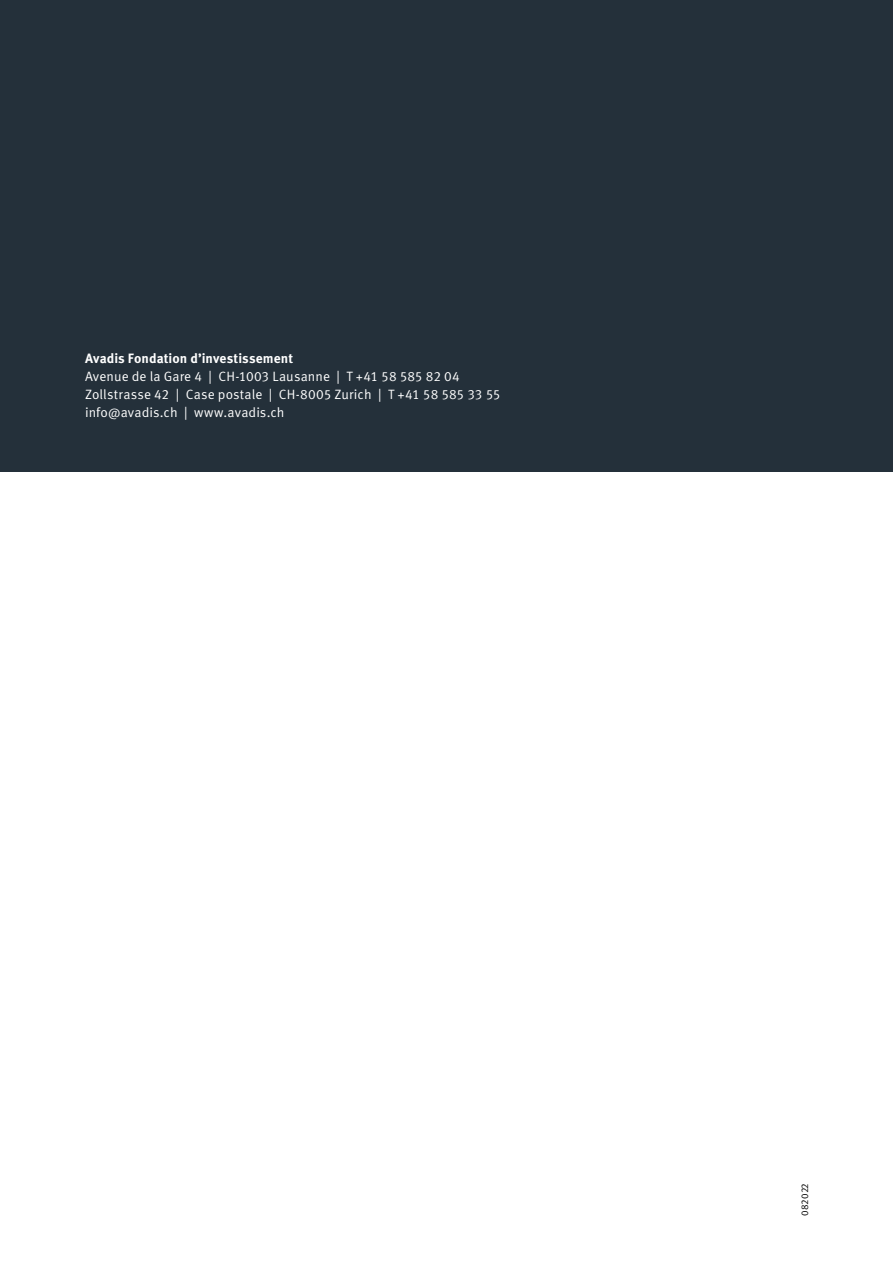
<style>
.page{position:relative;width:893px;height:1263px;background:#fff}
.page>*{position:absolute;margin:0;border:0;box-sizing:border-box;transform-origin:0 0}
.US_Adresszeile_weiss{font:13.5px "Meta OT Norm";letter-spacing:.005em;color:#fff}
.US_Adresszeile_weiss-2{font:700 13.5px "Meta OT";letter-spacing:.005em;color:#fff}
.Adressangaben{font:9.75px "Meta OT Norm";letter-spacing:.01em;color:#000}
</style>
<div class="page">
<div style="left:0;top:0;width:893px;height:472px;background:#24303a"></div>
<p class="US_Adresszeile_weiss-2" style="left:85px;top:350px;width:210px">Avadis Fondation d’investissement</p>
<p class="US_Adresszeile_weiss" style="left:85px;top:369px;width:376px">Avenue de la Gare 4 | CH-1003 Lausanne | T +41 58 585 82 04</p>
<p class="US_Adresszeile_weiss" style="left:85px;top:387px;width:417px">Zollstrasse 42 | Case postale | CH-8005 Zurich | T +41 58 585 33 55</p>
<p class="US_Adresszeile_weiss" style="left:85px;top:405px;width:201px">info@avadis.ch | www.avadis.ch</p>
<p class="Adressangaben" style="left:799px;top:1216px;width:35px;rotate:-90deg">082022</p>
</div>
